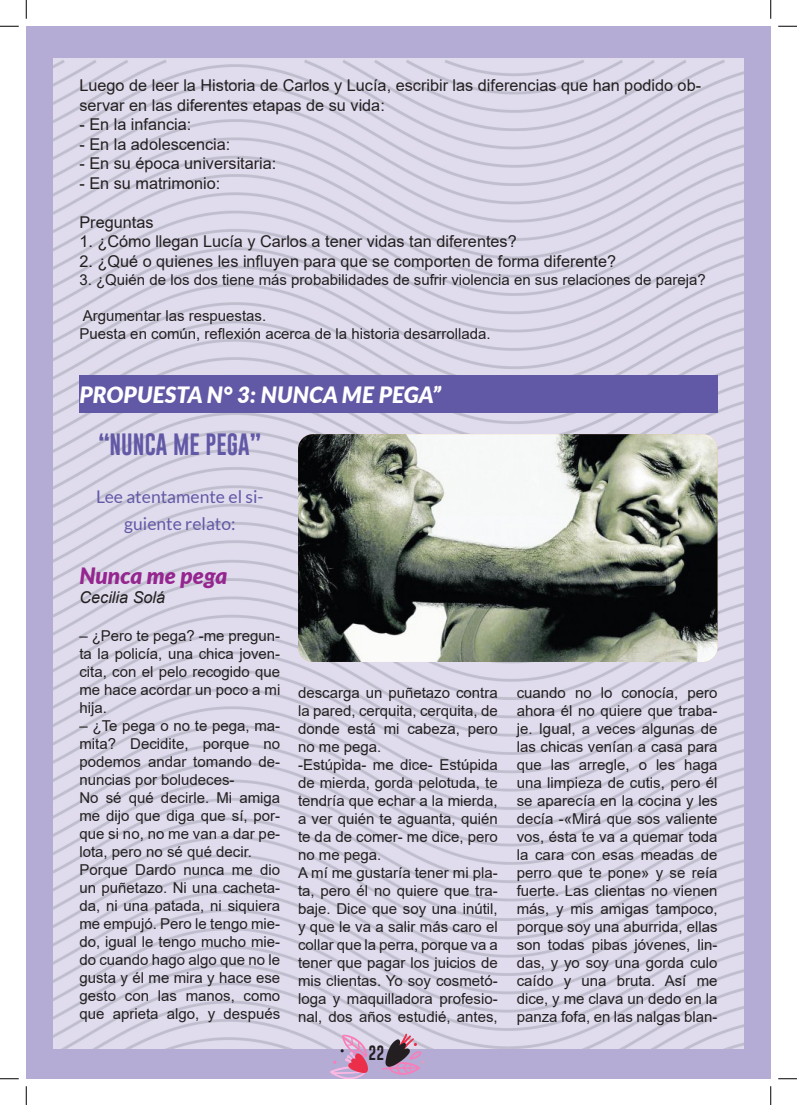
<style>
.page{position:relative;width:797px;height:1105px;background:#fff}
.page>*{position:absolute;margin:0;border:0;box-sizing:border-box;transform-origin:0 0}
.Propuesta_N{font:italic 900 22.5px "Lato";color:#fff}
.Sugerencias_de_act{font:22.5px "Gobold";color:#6259a6}
.Propuesta_N-2{font:italic 900 22.5px "Lato";color:#95268f}
.Sugerencias_de_act-2{font:17.5px/27px "Lato";color:#6259a6;text-align:center}
.Cuerpo_Texto{font:16.25px/19.5px "Arial";color:#231f20}
.Cuerpo_Texto-2{font:italic 16.25px "Arial";color:#231f20}
.Cuerpo_Texto-3{font:15px/18px "Arial";color:#231f20;text-align:justify}
.t1{font:15px "Gobold";color:#231f20}
</style>
<div class="page">
<div style="left:26px;top:26px;width:744px;height:1053px;background:#b4acd4"></div>
<img style="left:54px;top:58px;width:689px;height:991px">
<div style="left:79px;top:375px;width:638px;height:37px;background:#6259a6"></div>
<img style="left:298px;top:434px;width:419px;height:228px">
<svg style="left:382px;top:1034px;width:42px;height:41px"></svg>
<svg style="left:330px;top:1035px;width:38px;height:44px"></svg>
<svg style="left:0;top:25px;width:19px;height:2px"></svg>
<svg style="left:778px;top:25px;width:19px;height:2px"></svg>
<svg style="left:0;top:1078px;width:19px;height:1px"></svg>
<svg style="left:778px;top:1078px;width:19px;height:1px"></svg>
<svg style="left:25px;top:0;width:2px;height:19px"></svg>
<svg style="left:25px;top:1086px;width:2px;height:19px"></svg>
<svg style="left:770px;top:0;width:1px;height:19px"></svg>
<svg style="left:770px;top:1086px;width:1px;height:19px"></svg>
<p class="Cuerpo_Texto" style="left:79px;top:76px;width:623px">Luego de leer la Historia de Carlos y Lucía, escribir las diferencias que han podido ob&shy;servar en las diferentes etapas de su vida:</p>
<p class="Cuerpo_Texto" style="left:79px;top:115px;width:113px">- En la infancia:</p>
<p class="Cuerpo_Texto" style="left:79px;top:134px;width:152px">- En la adolescencia:</p>
<p class="Cuerpo_Texto" style="left:79px;top:154px;width:198px">- En su época universitaria:</p>
<p class="Cuerpo_Texto" style="left:79px;top:173px;width:142px">- En su matrimonio:</p>
<p class="Cuerpo_Texto" style="left:79px;top:212px;width:76px">Preguntas</p>
<p class="Cuerpo_Texto" style="left:79px;top:232px;width:439px">1. ¿Cómo llegan Lucía y Carlos a tener vidas tan diferentes?</p>
<p class="Cuerpo_Texto" style="left:79px;top:251px;width:538px">2. ¿Qué o quienes les influyen para que se comporten de forma diferente?</p>
<p class="Cuerpo_Texto-3" style="left:79px;top:270px;width:628px">3. ¿Quién de los dos tiene más probabilidades de sufrir violencia en sus relaciones de pareja?</p>
<p class="Cuerpo_Texto-3" style="left:83px;top:306px;width:185px">Argumentar las respuestas.</p>
<p class="Cuerpo_Texto-3" style="left:79px;top:324px;width:413px">Puesta en común, reflexión acerca de la historia desarrollada.</p>
<p class="Propuesta_N" style="left:79px;top:378px;width:363px">PROPUESTA N° 3: NUNCA ME PEGA”</p>
<p class="Sugerencias_de_act" style="left:98px;top:429px;width:165px">“NUNCA ME PEGA”</p>
<p class="Sugerencias_de_act-2" style="left:96px;top:483px;width:169px">Lee atentamente el si&shy;guiente relato:</p>
<p class="Propuesta_N-2" style="left:79px;top:558px;width:149px">Nunca me pega</p>
<p class="Cuerpo_Texto-2" style="left:79px;top:587px;width:87px">Cecilia Solá</p>
<p class="Cuerpo_Texto-3" style="left:79px;top:626px;width:202px">– ¿Pero te pega? -me pregun&shy;ta la policía, una chica joven&shy;cita, con el pelo recogido que me hace acordar un poco a mi hija.</p>
<p class="Cuerpo_Texto-3" style="left:79px;top:716px;width:202px">– ¿Te pega o no te pega, ma&shy;mita? Decidite, porque no podemos andar tomando de&shy;nuncias por boludeces-</p>
<p class="Cuerpo_Texto-3" style="left:79px;top:788px;width:202px">No sé qué decirle. Mi amiga me dijo que diga que sí, por&shy;que si no, no me van a dar pe&shy;lota, pero no sé qué decir.</p>
<p class="Cuerpo_Texto-3" style="left:79px;top:860px;width:202px">Porque Dardo nunca me dio un puñetazo. Ni una cacheta&shy;da, ni una patada, ni siquiera me empujó. Pero le tengo mie&shy;do, igual le tengo mucho mie&shy;do cuando hago algo que no le gusta y él me mira y hace ese gesto con las manos, como que aprieta algo, y después</p>
<p class="Cuerpo_Texto-3" style="left:298px;top:684px;width:201px">descarga un puñetazo contra la pared, cerquita, cerquita, de donde está mi cabeza, pero no me pega.</p>
<p class="Cuerpo_Texto-3" style="left:298px;top:756px;width:201px">-Estúpida- me dice- Estúpida de mierda, gorda pelotuda, te tendría que echar a la mierda, a ver quién te aguanta, quién te da de comer- me dice, pero no me pega.</p>
<p class="Cuerpo_Texto-3" style="left:298px;top:864px;width:201px">A mí me gustaría tener mi pla&shy;ta, pero él no quiere que tra&shy;baje. Dice que soy una inútil, y que le va a salir más caro el collar que la perra, porque va a tener que pagar los juicios de mis clientas. Yo soy cosmetó&shy;loga y maquilladora profesio&shy;nal, dos años estudié, antes,</p>
<p class="t1" style="left:368px;top:1043px;width:17px">22</p>
<p class="Cuerpo_Texto-3" style="left:516px;top:684px;width:202px">cuando no lo conocía, pero ahora él no quiere que traba&shy;je. Igual, a veces algunas de las chicas venían a casa para que las arregle, o les haga una limpieza de cutis, pero él se aparecía en la cocina y les decía -«Mirá que sos valiente vos, ésta te va a quemar toda la cara con esas meadas de perro que te pone» y se reía fuerte. Las clientas no vienen más, y mis amigas tampoco, porque soy una aburrida, ellas son todas pibas jóvenes, lin&shy;das, y yo soy una gorda culo caído y una bruta. Así me dice, y me clava un dedo en la panza fofa, en las nalgas blan-</p>
</div>
